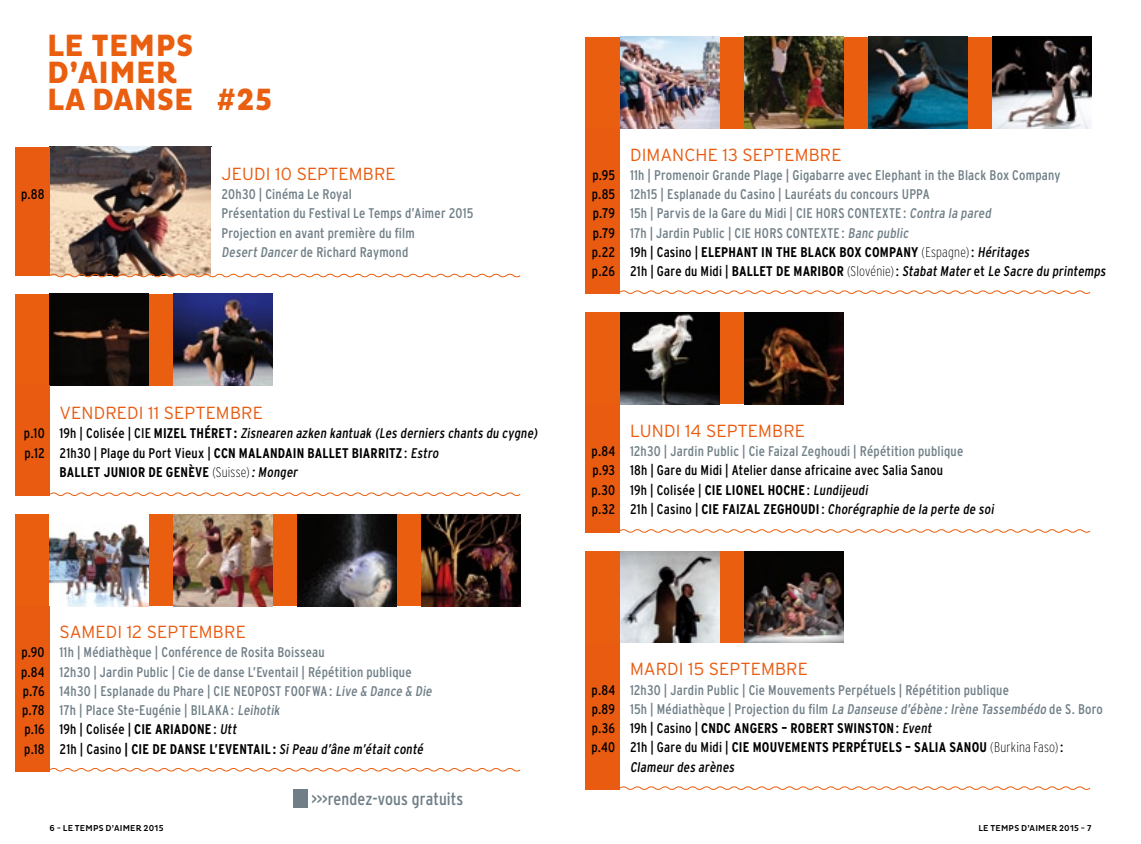
<style>
.page{position:relative;width:1141px;height:844px;background:#fff}
.page>*{position:absolute;margin:0;border:0;box-sizing:border-box;transform-origin:0 0}
.t1{font:800 31.32px/27.1px "Pluto Cond";letter-spacing:.02em;color:#e95e0f}
.t2{font:300 17.5px "Interstate";letter-spacing:.01em;color:#e95b10}
.t3{font:condensed 17.5px "Interstate";letter-spacing:.005em;color:#707f87}
.t4{font:condensed 14px/19.2px "Interstate";letter-spacing:.015em;color:#707f87}
.t5{font:condensed 14px/19.2px "Interstate";letter-spacing:.015em;color:#000}
.t6{font:700 condensed 14px/19.2px "Interstate";letter-spacing:.015em;color:#000}
.t7{font:500 8.75px "Pluto Cond";letter-spacing:.025em;color:#000}
.s1{font-weight:700}
.s2{font-weight:400}
.s3{font-weight:200}
.s4{color:#707f87}
.s5{color:#000}
.s6{font-weight:700;color:#000}
</style>
<div class="page">
<div style="left:585px;top:312px;width:216px;height:92px;background:#e95e0f"></div>
<div style="left:585px;top:551px;width:216px;height:91px;background:#e95e0f"></div>
<div style="left:15px;top:294px;width:177px;height:91px;background:#e95e0f"></div>
<div style="left:15px;top:514px;width:452px;height:92px;background:#e95e0f"></div>
<div style="left:585px;top:37px;width:506px;height:91px;background:#e95e0f"></div>
<img style="left:744px;top:312px;width:99px;height:92px">
<img style="left:174px;top:294px;width:99px;height:91px">
<img style="left:744px;top:551px;width:99px;height:91px">
<img style="left:620px;top:37px;width:99px;height:91px">
<img style="left:174px;top:514px;width:99px;height:92px">
<img style="left:992px;top:37px;width:99px;height:91px">
<img style="left:422px;top:514px;width:99px;height:92px">
<img style="left:620px;top:312px;width:99px;height:92px">
<img style="left:50px;top:294px;width:99px;height:91px">
<img style="left:620px;top:551px;width:99px;height:91px">
<img style="left:744px;top:37px;width:99px;height:91px">
<img style="left:50px;top:514px;width:99px;height:92px">
<img style="left:50px;top:147px;width:161px;height:125px">
<img style="left:868px;top:37px;width:99px;height:91px">
<img style="left:298px;top:514px;width:99px;height:92px">
<div style="left:15px;top:147px;width:35px;height:128px;background:#e95b10"></div>
<div style="left:15px;top:606px;width:35px;height:165px;background:#e95b10"></div>
<div style="left:585px;top:128px;width:35px;height:166px;background:#e95b10"></div>
<div style="left:585px;top:404px;width:35px;height:128px;background:#e95b10"></div>
<div style="left:15px;top:385px;width:35px;height:111px;background:#e95b10"></div>
<div style="left:585px;top:642px;width:35px;height:147px;background:#e95b10"></div>
<div style="left:293px;top:788px;width:15px;height:19px;background:#707f87"></div>
<svg style="left:49px;top:272px;width:472px;height:6px"></svg>
<svg style="left:50px;top:492px;width:471px;height:4px"></svg>
<svg style="left:619px;top:529px;width:472px;height:4px"></svg>
<svg style="left:620px;top:290px;width:471px;height:4px"></svg>
<svg style="left:619px;top:786px;width:472px;height:4px"></svg>
<svg style="left:49px;top:768px;width:472px;height:4px"></svg>
<h1 class="t1" style="left:47px;top:33px;width:227px">LE TEMPS<br>D’AIMER<br>LA DANSE #25</h1>
<p class="t5" style="left:21px;top:184px;width:25px">p.88</p>
<p class="t2" style="left:222px;top:164px;width:176px">JEUDI 10 SEPTEMBRE</p>
<p class="t4" style="left:222px;top:184px;width:253px">20h30 | Cinéma Le Royal<br>Présentation du Festival Le Temps d’Aimer 2015<br>Projection en avant première du film<br>Desert Dancer de Richard Raymond</p>
<p class="t5" style="left:24px;top:423px;width:22px">p.10 p.12</p>
<p class="t2" style="left:60px;top:403px;width:205px">VENDREDI 11 SEPTEMBRE</p>
<p class="t5" style="left:60px;top:423px;width:482px">19h | Colisé e | CIE <span class="s1">M IZE L T HÉRE T :</span> Zisnearen azken kantuak (Les derniers chants du cygne)<br>21h30 | Plage du Port Vieux | <span class="s1">CCN</span></p>
<p class="t6" style="left:60px;top:443px;width:383px;text-indent:179px">MALANDAIN BALLET BIARRITZ <span class="s2">: Estro<br></span>BALLET JUNIOR DE GENÈVE <span class="s3">(Suisse)</span><span class="s2">: Monger</span></p>
<p class="t5" style="left:21px;top:642px;width:25px;text-align:justify">p.90 p.84 p.76 p.78 p.16 p.18</p>
<p class="t2" style="left:60px;top:622px;width:188px">SAMEDI 12 SEPTEMBRE</p>
<p class="t4" style="left:60px;top:642px;width:376px">11h | Médiathèque | Conférence de Rosita Boisseau<br>12h30 | Jardin Public | Cie de danse L’Eventail | Répétition publique 14h30 | Esplanade du Phare | Cie NeoPost Foofwa : Live &amp; Dance &amp; Die 17h | Place Ste-Eugénie | Bilaka</p>
<p class="t5" style="left:60px;top:700px;width:367px;text-indent:171px"><span class="s4">: Leihotik<br></span>19h | Colisée | <span class="s1">CIE ARIADONE</span> : Utt<br>21h | Casino <span class="s1">| CIE DE DANSE L’EVENTAIL :</span> Si Peau d’âne m’était conté</p>
<p class="t3" style="left:311px;top:789px;width:154px">&gt;&gt;&gt;rendez-vous gratuits</p>
<p class="t5" style="left:592px;top:165px;width:25px;text-align:justify">p.95 p.85 p.79 p.79 p.22 p.26</p>
<p class="t2" style="left:630px;top:144px;width:213px">DIMANCHE 13 SEPTEMBRE</p>
<p class="t4" style="left:630px;top:165px;width:432px">11h | Promenoir Grande Plage | Gigabarre avec Elephant in the Black Box Company<br>12h15 | Esplanade du Casino | Lauréats du concours UPPA<br>15h | Parvis de la Gare du Midi | Cie Hors Contexte</p>
<p class="t4" style="left:903px;top:203px;width:91px">: Contra la pared</p>
<p class="t4" style="left:630px;top:223px;width:178px">17h | Jardin Public | Cie Hors Contexte</p>
<p class="t5" style="left:630px;top:223px;width:479px;text-indent:211px"><span class="s4">: Banc public<br></span>19h | Casino | <span class="s1">ELEPHANT IN THE BLACK BOX COMPANY</span> <span class="s3">(Espagne)</span>: Héritages<br>21h | Gare du Midi | <span class="s1">BALLET DE MARIBOR</span> <span class="s3">(Slovénie)</span>: Stabat Mater et Le Sacre du printemps</p>
<p class="t5" style="left:591px;top:441px;width:25px;text-align:justify">p.84 p.93 p.30 p.32</p>
<p class="t2" style="left:630px;top:421px;width:177px">LUNDI 14 SEPTEMBRE</p>
<p class="t4" style="left:630px;top:441px;width:335px">12h30 | Jardin Public | Cie Faizal Zeghoudi | Répétition publique</p>
<p class="t5" style="left:630px;top:460px;width:368px">18h | Gare du Midi | Atelier danse africaine avec Salia Sanou<br>19h | Colisée | <span class="s1">CIE LIONEL HOCHE</span> : Lundijeudi<br>21h | Casino | <span class="s1">CIE FAIZAL ZEGHOUDI</span> : Chorégraphie de la perte de soi</p>
<p class="t5" style="left:592px;top:679px;width:25px;text-align:justify">p.84 p.89 p.36 p.40</p>
<p class="t2" style="left:630px;top:659px;width:180px">MARDI 15 SEPTEMBRE</p>
<p class="t4" style="left:630px;top:679px;width:474px">12h30 | Jardin Public | Cie Mouvements Perpétuels | Répétition publique<br>15h | Médiathèque | Projection du film La Danseuse d’ébène: Irène Tassembédo de S. Boro<br><span class="s5">19h | Casino |</span> <span class="s6">CNDC</span></p>
<p class="t6" style="left:630px;top:718px;width:435px;text-indent:104px">ANGERS – ROBERT SWINSTON<span class="s2">: Event<br>21h | Gare du Midi |</span> CIE MOUVEMENTS PERPÉTUELS – SALIA SANOU <span class="s3">(Burkina Faso)</span><span class="s2">:<br>Clameur des arènes</span></p>
<p class="t7" style="left:50px;top:822px;width:115px">6 - LE TEMPS D’AIMER 2015</p>
<p class="t7" style="left:978px;top:822px;width:114px">LE TEMPS D’AIMER 2015 - 7</p>
</div>
